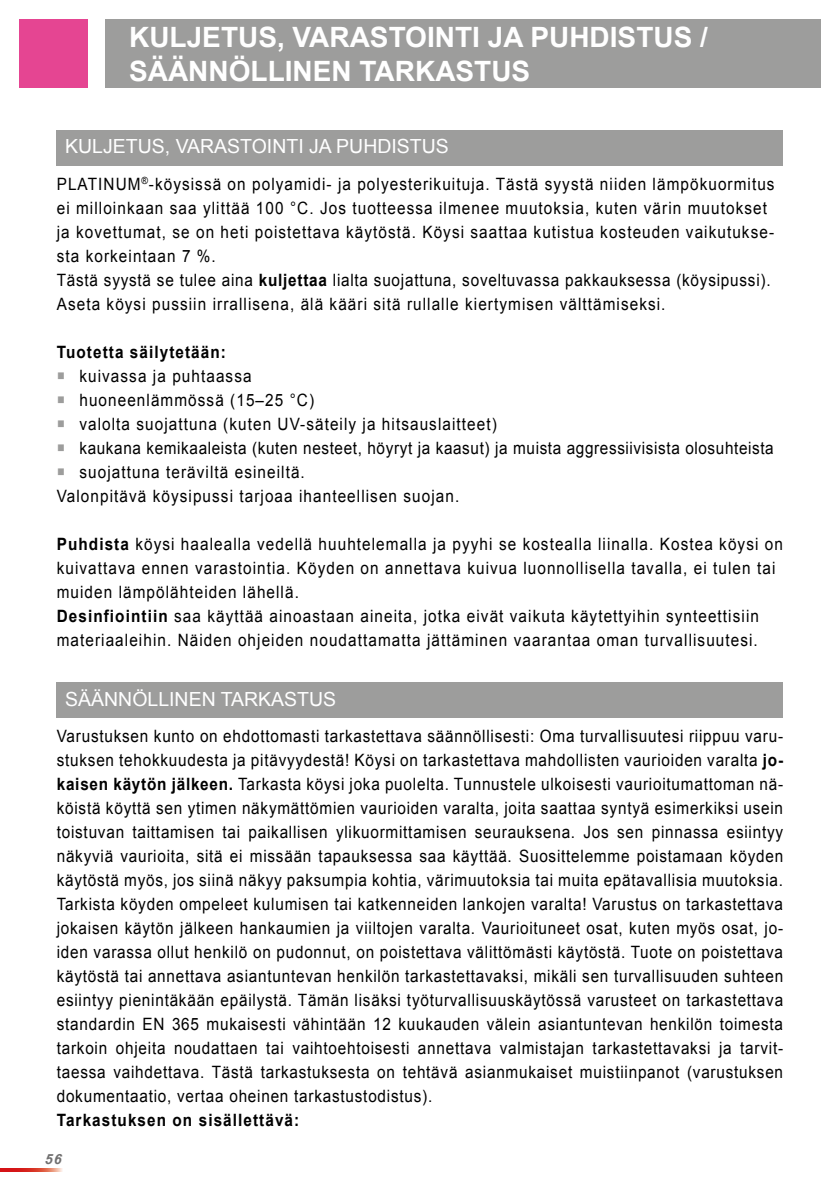
<style>
.page{position:relative;width:840px;height:1191px;background:#fff}
.page>*{position:absolute;margin:0;border:0;box-sizing:border-box;transform-origin:0 0}
.t1{font:700 28px/33.6px "Arial";color:#fff}
.t2{font:19.4px "Arial";color:#fff}
.t3{font:17px/24px "Arial";letter-spacing:.07em;color:#000;scale:.9 1}
.t4{font:17px "Arial";letter-spacing:.04em;color:#000;scale:.9 1}
.t5{font:700 17px "Arial";letter-spacing:.07em;color:#000;scale:.9 1}
.t6{font:italic 700 14px "Arial";color:#706f6f}
.s1{font-weight:700}
.s2{color:#9d9d9c}
</style>
<div class="page">
<svg style="left:0;top:1168px;width:62px;height:3px"></svg>
<div style="left:105px;top:20px;width:714px;height:68px;background:#9d9d9c"></div>
<div style="left:20px;top:20px;width:68px;height:68px;background:#e54592"></div>
<div style="left:57px;top:130px;width:725px;height:36px;background:#9d9d9c"></div>
<div style="left:57px;top:682px;width:725px;height:36px;background:#9d9d9c"></div>
<h1 class="t1" style="left:129px;top:21px;width:580px">KULJETUS, VARASTOINTI JA PUHDISTUS /<br>SÄÄNNÖLLINEN TARKASTUS</h1>
<p class="t2" style="left:65px;top:134px;width:385px">KULJETUS, VARASTOINTI JA PUHDISTUS</p>
<p class="t3" style="left:57px;top:172px;width:798px">PLATINUM<sup>®</sup>-köysissä on polyamidi- ja polyesterikuituja. Tästä syystä niiden lämpökuormitus ei milloinkaan saa ylittää 100 °C. Jos tuotteessa ilmenee muutoksia, kuten värin muutokset ja kovettumat, se on heti poistettava käytöstä. Köysi saattaa kutistua kosteuden vaikutukse&shy;sta korkeintaan 7 %.<br>Tästä syystä se tulee aina <span class="s1">kuljettaa</span> lialta suojattuna, soveltuvassa pakkauksessa (köysipussi).<br>Aseta köysi pussiin irrallisena, älä kääri sitä rullalle kiertymisen välttämiseksi.</p>
<p class="t5" style="left:57px;top:340px;width:189px">Tuotetta säilytetään:</p>
<p class="t3" style="left:57px;top:364px;width:218px"><span class="s2">○</span> kuivassa ja puhtaassa</p>
<p class="t3" style="left:57px;top:388px;width:287px"><span class="s2">○</span> huoneenlämmössä (15–25 °C)</p>
<p class="t3" style="left:57px;top:412px;width:490px"><span class="s2">○</span> valolta suojattuna (kuten UV-säteily ja hitsauslaitteet)</p>
<p class="t4" style="left:57px;top:437px;width:797px"><span class="s2">○</span> kaukana kemikaaleista (kuten nesteet, höyryt ja kaasut) ja muista aggressiivisista olosuhteista</p>
<p class="t3" style="left:57px;top:460px;width:448px"><span class="s2">○</span> suojattuna teräviltä esineiltä.<br>Valonpitävä köysipussi tarjoaa ihanteellisen suojan.</p>
<p class="t3" style="left:57px;top:532px;width:808px"><span class="s1">Puhdista</span> köysi haalealla vedellä huuhtelemalla ja pyyhi se kostealla liinalla. Kostea köysi on kuivattava ennen varastointia. Köyden on annettava kuivua luonnollisella tavalla, ei tulen tai muiden lämpölähteiden lähellä.<br><span class="s1">Desinfiointiin</span> saa käyttää ainoastaan aineita, jotka eivät vaikuta käytettyihin synteettisiin materiaaleihin. Näiden ohjeiden noudattamatta jättäminen vaarantaa oman turvallisuutesi.</p>
<p class="t2" style="left:65px;top:686px;width:272px">SÄÄNNÖLLINEN TARKASTUS</p>
<p class="t3" style="left:57px;top:724px;width:808px;text-align:justify">Varustuksen kunto on ehdottomasti tarkastettava säännöllisesti: Oma turvallisuutesi riippuu varu&shy;stuksen tehokkuudesta ja pitävyydestä! Köysi on tarkastettava mahdollisten vaurioiden varalta <span class="s1">jo&shy;kaisen käytön jälkeen.</span> Tarkasta köysi joka puolelta. Tunnustele ulkoisesti vaurioitumattoman nä&shy;köistä köyttä sen ytimen näkymättömien vaurioiden varalta, joita saattaa syntyä esimerkiksi usein toistuvan taittamisen tai paikallisen ylikuormittamisen seurauksena. Jos sen pinnassa esiintyy näkyviä vaurioita, sitä ei missään tapauksessa saa käyttää. Suosittelemme poistamaan köyden käytöstä myös, jos siinä näkyy paksumpia kohtia, värimuutoksia tai muita epätavallisia muutoksia.<br>Tarkista köyden ompeleet kulumisen tai katkenneiden lankojen varalta! Varustus on tarkastettava jokaisen käytön jälkeen hankaumien ja viiltojen varalta. Vaurioituneet osat, kuten myös osat, jo&shy;iden varassa ollut henkilö on pudonnut, on poistettava välittömästi käytöstä. Tuote on poistettava käytöstä tai annettava asiantuntevan henkilön tarkastettavaksi, mikäli sen turvallisuuden suhteen esiintyy pienintäkään epäilystä. Tämän lisäksi työturvallisuuskäytössä varusteet on tarkastettava standardin EN 365 mukaisesti vähintään 12 kuukauden välein asiantuntevan henkilön toimesta tarkoin ohjeita noudattaen tai vaihtoehtoisesti annettava valmistajan tarkastettavaksi ja tarvit&shy;taessa vaihdettava. Tästä tarkastuksesta on tehtävä asianmukaiset muistiinpanot (varustuksen dokumentaatio, vertaa oheinen tarkastustodistus).</p>
<p class="t5" style="left:57px;top:1108px;width:271px">Tarkastuksen on sisällettävä:</p>
<p class="t6" style="left:45px;top:1150px;width:18px">56</p>
</div>
